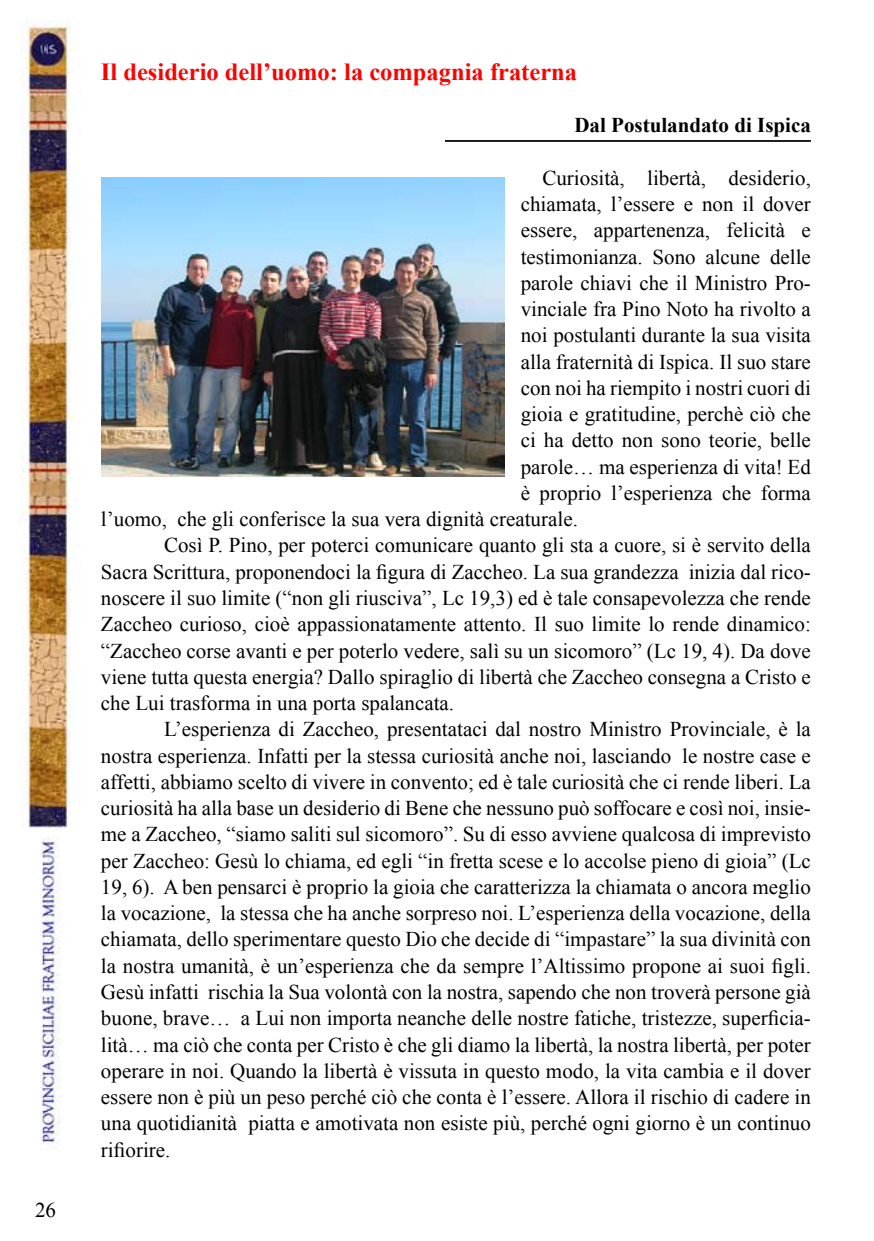
<style>
.page{position:relative;width:874px;height:1241px;background:#fff}
.page>*{position:absolute;margin:0;border:0;box-sizing:border-box;transform-origin:0 0}
.t1{font:700 24.5px "Times New Roman";color:#f00}
.t2{font:21px "Times New Roman";color:#000}
.t3{font:700 21px "Times New Roman";color:#000}
</style>
<div class="page">
<img style="left:20px;top:20px;width:791px;height:1130px">
<hr style="left:444px;top:140px;width:366px;height:2px;background:#000">
<img style="left:101px;top:177px;width:403px;height:299px">
<p class="t2" style="left:35px;top:1196px;width:22px">26</p>
<p class="t1" style="left:101px;top:54px;width:477px">Il desiderio dell’uomo: la compagnia fraterna</p>
<p class="t3" style="left:574px;top:111px;width:238px">Dal Postulandato di Ispica</p>
<p class="t2" style="left:542px;top:163px;width:270px">Curiosità, libertà, desiderio,</p>
<p class="t2" style="left:520px;top:190px;width:291px">chiamata, l’essere e non il dover</p>
<p class="t2" style="left:520px;top:216px;width:291px">essere, appartenenza, felicità e</p>
<p class="t2" style="left:520px;top:242px;width:291px">testimonianza. Sono alcune delle</p>
<p class="t2" style="left:520px;top:268px;width:291px">parole chiavi che il Ministro Pro-</p>
<p class="t2" style="left:520px;top:295px;width:291px">vinciale fra Pino Noto ha rivolto a</p>
<p class="t2" style="left:520px;top:321px;width:291px">noi postulanti durante la sua visita</p>
<p class="t2" style="left:520px;top:347px;width:291px">alla fraternità di Ispica. Il suo stare</p>
<p class="t2" style="left:520px;top:373px;width:291px">con noi ha riempito i nostri cuori di</p>
<p class="t2" style="left:520px;top:400px;width:291px">gioia e gratitudine, perchè ciò che</p>
<p class="t2" style="left:520px;top:426px;width:291px">ci ha detto non sono teorie, belle</p>
<p class="t2" style="left:520px;top:452px;width:291px">parole… ma esperienza di vita! Ed</p>
<p class="t2" style="left:520px;top:478px;width:291px">è proprio l’esperienza che forma</p>
<p class="t2" style="left:101px;top:505px;width:478px">l’uomo, che gli conferisce la sua vera dignità creaturale.</p>
<p class="t2" style="left:164px;top:531px;width:648px">Così P. Pino, per poterci comunicare quanto gli sta a cuore, si è servito della</p>
<p class="t2" style="left:101px;top:557px;width:711px">Sacra Scrittura, proponendoci la figura di Zaccheo. La sua grandezza inizia dal rico-</p>
<p class="t2" style="left:101px;top:583px;width:711px">noscere il suo limite (“non gli riusciva”, Lc 19,3) ed è tale consapevolezza che rende</p>
<p class="t2" style="left:101px;top:610px;width:711px">Zaccheo curioso, cioè appassionatamente attento. Il suo limite lo rende dinamico:</p>
<p class="t2" style="left:101px;top:636px;width:711px">“Zaccheo corse avanti e per poterlo vedere, salì su un sicomoro” (Lc 19, 4). Da dove</p>
<p class="t2" style="left:101px;top:662px;width:711px">viene tutta questa energia? Dallo spiraglio di libertà che Zaccheo consegna a Cristo e</p>
<p class="t2" style="left:101px;top:688px;width:354px">che Lui trasforma in una porta spalancata.</p>
<p class="t2" style="left:164px;top:715px;width:648px">L’esperienza di Zaccheo, presentataci dal nostro Ministro Provinciale, è la</p>
<p class="t2" style="left:101px;top:741px;width:711px">nostra esperienza. Infatti per la stessa curiosità anche noi, lasciando le nostre case e</p>
<p class="t2" style="left:101px;top:767px;width:711px">affetti, abbiamo scelto di vivere in convento; ed è tale curiosità che ci rende liberi. La</p>
<p class="t2" style="left:101px;top:793px;width:711px">curiosità ha alla base un desiderio di Bene che nessuno può soffocare e così noi, insie-</p>
<p class="t2" style="left:101px;top:820px;width:711px">me a Zaccheo, “siamo saliti sul sicomoro”. Su di esso avviene qualcosa di imprevisto</p>
<p class="t2" style="left:101px;top:846px;width:711px">per Zaccheo: Gesù lo chiama, ed egli “in fretta scese e lo accolse pieno di gioia” (Lc</p>
<p class="t2" style="left:101px;top:872px;width:711px">19, 6). A ben pensarci è proprio la gioia che caratterizza la chiamata o ancora meglio</p>
<p class="t2" style="left:101px;top:898px;width:711px">la vocazione, la stessa che ha anche sorpreso noi. L’esperienza della vocazione, della</p>
<p class="t2" style="left:101px;top:925px;width:711px">chiamata, dello sperimentare questo Dio che decide di “impastare” la sua divinità con</p>
<p class="t2" style="left:101px;top:951px;width:711px">la nostra umanità, è un’esperienza che da sempre l’Altissimo propone ai suoi figli.</p>
<p class="t2" style="left:101px;top:977px;width:711px">Gesù infatti rischia la Sua volontà con la nostra, sapendo che non troverà persone già</p>
<p class="t2" style="left:101px;top:1003px;width:711px">buone, brave… a Lui non importa neanche delle nostre fatiche, tristezze, superficia-</p>
<p class="t2" style="left:101px;top:1030px;width:711px">lità… ma ciò che conta per Cristo è che gli diamo la libertà, la nostra libertà, per poter</p>
<p class="t2" style="left:101px;top:1056px;width:711px">operare in noi. Quando la libertà è vissuta in questo modo, la vita cambia e il dover</p>
<p class="t2" style="left:101px;top:1082px;width:711px">essere non è più un peso perché ciò che conta è l’essere. Allora il rischio di cadere in</p>
<p class="t2" style="left:101px;top:1108px;width:711px">una quotidianità piatta e amotivata non esiste più, perché ogni giorno è un continuo</p>
<p class="t2" style="left:101px;top:1135px;width:71px">rifiorire.</p>
</div>
